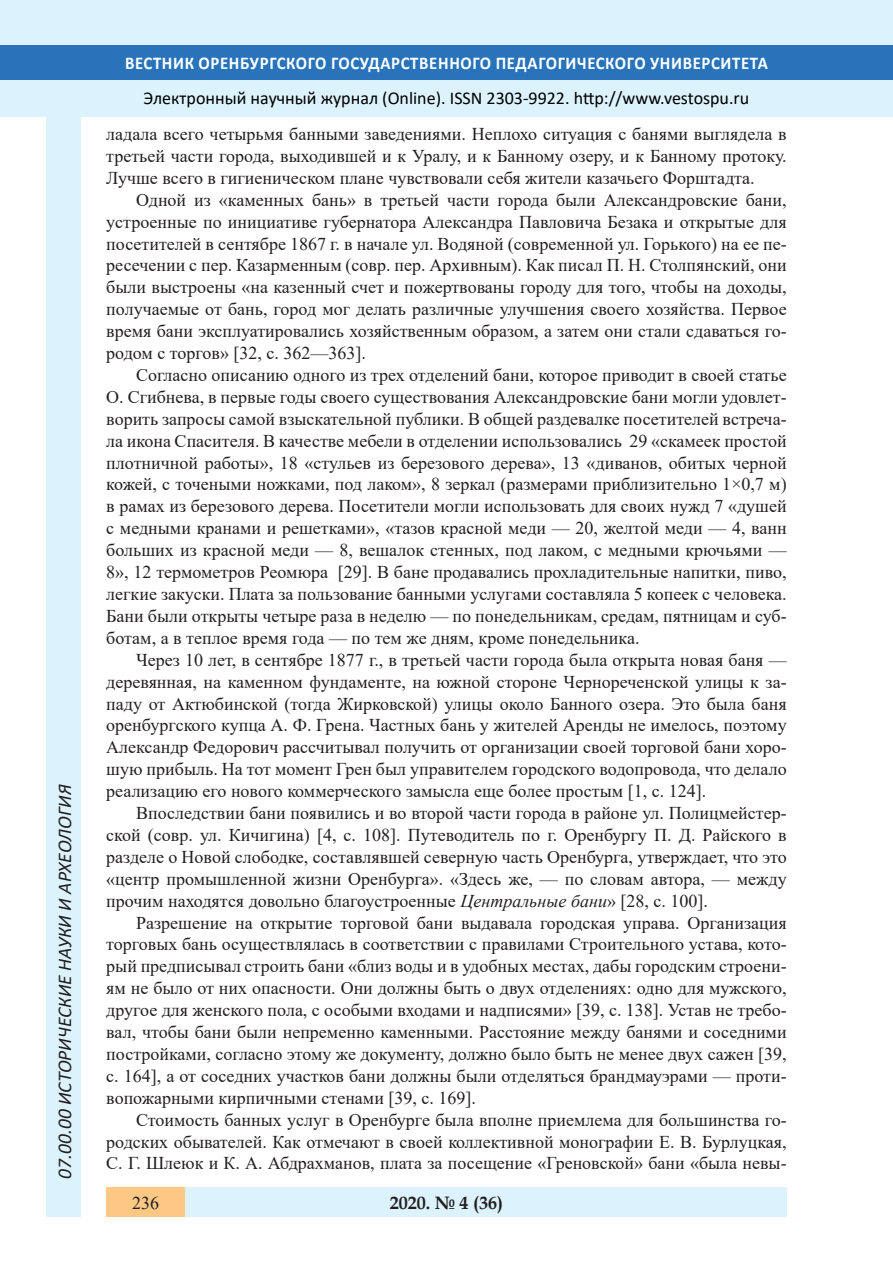
<style>
.page{position:relative;width:893px;height:1263px;background:#fff}
.page>*{position:absolute;margin:0;border:0;box-sizing:border-box;transform-origin:0 0}
.t1{font:italic 19.5px "Calibri";color:#231f20}
.Стиль2{font:18px/21.9px "Times New Roman";color:#231f20;text-align:justify}
.t2{font:18px "Calibri";color:#000}
.t3{font:700 18px "Calibri";letter-spacing:.04em;color:#fff;scale:.93 1}
.t4{font:700 18px "Book Antiqua";color:#231f20}
.s1{font-style:italic}
</style>
<div class="page">
<div style="left:0;top:0;width:893px;height:116px;background:#dcf2fc"></div>
<div style="left:0;top:45px;width:893px;height:34px;background:#2873ba"></div>
<div style="left:106px;top:1188px;width:681px;height:29px;background:#dcf2fc"></div>
<div style="left:106px;top:1188px;width:79px;height:29px;background:#fdc784"></div>
<div style="left:47px;top:116px;width:34px;height:1101px;background:#dcf2fc"></div>
<p class="t1" style="left:51px;top:1179px;width:395px;rotate:-90deg">07.00.00 ИСТОРИЧЕСКИЕ НАУКИ И АРХЕОЛОГИЯ</p>
<p class="t1" style="left:51px;top:1105px;width:206px;rotate:-90deg">БИОЛОГИЧЕСКИЕ НАУКИ</p>
<p class="t1" style="left:51px;top:1169px;width:11px;rotate:-90deg">3</p>
<p class="t3" style="left:125px;top:50px;width:693px">ВЕСТНИК ОРЕНБУРГСКОГО ГОСУДАРСТВЕННОГО ПЕДАГОГИЧЕСКОГО УНИВЕРСИТЕТА</p>
<p class="t2" style="left:144px;top:85px;width:607px">Электронный научный журнал (Online). ISSN 2303-9922. http://www.vestospu.ru</p>
<p class="t2" style="left:583px;top:85px;width:13px">t</p>
<p class="t2" style="left:583px;top:85px;width:13px">t</p>
<p class="Стиль2" style="left:106px;top:122px;width:682px">ладала всего четырьмя банными заведениями. Неплохо ситуация с банями выглядела в третьей части города, выходившей и к Уралу, и к Банному озеру, и к Банному протоку.<br>Лучше всего в гигиеническом плане чувствовали себя жители казачьего Форштадта.</p>
<p class="Стиль2" style="left:106px;top:188px;width:682px;text-indent:30px">Одной из «каменных бань» в третьей части города были Александровские бани, устроенные по инициативе губернатора Александра Павловича Безака и открытые для посетителей в сентябре 1867 г. в начале ул. Водяной (современной ул. Горького) на ее пе&shy;ресечении с пер. Казарменным (совр. пер. Архивным). Как писал П. Н. Столпянский, они были выстроены «на казенный счет и пожертвованы городу для того, чтобы на доходы, получаемые от бань, город мог делать различные улучшения своего хозяйства. Первое время бани эксплуатировались хозяйственным образом, а затем они стали сдаваться го&shy;родом с торгов» [32, с. 362—363].</p>
<p class="Стиль2" style="left:106px;top:363px;width:682px;text-indent:30px">Согласно описанию одного из трех отделений бани, которое приводит в своей статье О. Сгибнева, в первые годы своего существования Александровские бани могли удовлет&shy;ворить запросы самой взыскательной публики. В общей раздевалке посетителей встреча&shy;ла икона Спасителя. В качестве мебели в отделении использовались 29 «скамеек простой плотничной работы», 18 «стульев из березового дерева», 13 «диванов, обитых черной кожей, с точеными ножками, под лаком», 8 зеркал (размерами приблизительно 1×0,7 м) в рамах из березового дерева. Посетители могли использовать для своих нужд 7 «душей с медными кранами и решетками», «тазов красной меди — 20, желтой меди — 4, ванн больших из красной меди — 8, вешалок стенных, под лаком, с медными крючьями — 8», 12 термометров Реомюра [29]. В бане продавались прохладительные напитки, пиво, легкие закуски. Плата за пользование банными услугами составляла 5 копеек с человека.<br>Бани были открыты четыре раза в неделю — по понедельникам, средам, пятницам и суб&shy;ботам, а в теплое время года — по тем же дням, кроме понедельника.</p>
<p class="Стиль2" style="left:106px;top:648px;width:682px;text-indent:30px">Через 10 лет, в сентябре 1877 г., в третьей части города была открыта новая баня — деревянная, на каменном фундаменте, на южной стороне Чернореченской улицы к за&shy;паду от Актюбинской (тогда Жирковской) улицы около Банного озера. Это была баня оренбургского купца А. Ф. Грена. Частных бань у жителей Аренды не имелось, поэтому Александр Федорович рассчитывал получить от организации своей торговой бани хоро&shy;шую прибыль. На тот момент Грен был управителем городского водопровода, что делало реализацию его нового коммерческого замысла еще более простым [1, с. 124].</p>
<p class="Стиль2" style="left:106px;top:801px;width:682px;text-indent:30px">Впоследствии бани появились и во второй части города в районе ул. Полицмейстер&shy;ской (совр. ул. Кичигина) [4, с. 108]. Путеводитель по г. Оренбургу П. Д. Райского в разделе о Новой слободке, составлявшей северную часть Оренбурга, утверждает, что это «центр промышленной жизни Оренбурга». «Здесь же, — по словам автора, — между прочим находятся довольно благоустроенные <span class="s1">Центральные бани</span>» [28, с. 100].</p>
<p class="Стиль2" style="left:106px;top:911px;width:682px;text-indent:30px">Разрешение на открытие торговой бани выдавала городская управа. Организация торговых бань осуществлялась в соответствии с правилами Строительного устава, кото&shy;рый предписывал строить бани «близ воды и в удобных местах, дабы городским строени&shy;ям не было от них опасности. Они должны быть о двух отделениях: одно для мужского, другое для женского пола, с особыми входами и надписями» [39, с. 138]. Устав не требо&shy;вал, чтобы бани были непременно каменными. Расстояние между банями и соседними постройками, согласно этому же документу, должно было быть не менее двух сажен [39, с. 164], а от соседних участков бани должны были отделяться брандмауэрами — проти&shy;вопожарными кирпичными стенами [39, с. 169].</p>
<p class="Стиль2" style="left:106px;top:1108px;width:682px;text-indent:30px">Стоимость банных услуг в Оренбурге была вполне приемлема для большинства го&shy;родских обывателей. Как отмечают в своей коллективной монографии Е. В. Бурлуцкая, С. Г. Шлеюк и К. А. Абдрахманов, плата за посещение «Греновской» бани «была невы-</p>
<p class="t4" style="left:390px;top:1190px;width:115px">2020. № 4 (36)</p>
<p class="Стиль2" style="left:132px;top:1191px;width:28px">236</p>
<p class="t4" style="left:460px;top:1190px;width:10px">2</p>
<p class="t4" style="left:408px;top:1190px;width:19px">18</p>
<p class="t4" style="left:460px;top:1190px;width:39px">1 25</p>
</div>
